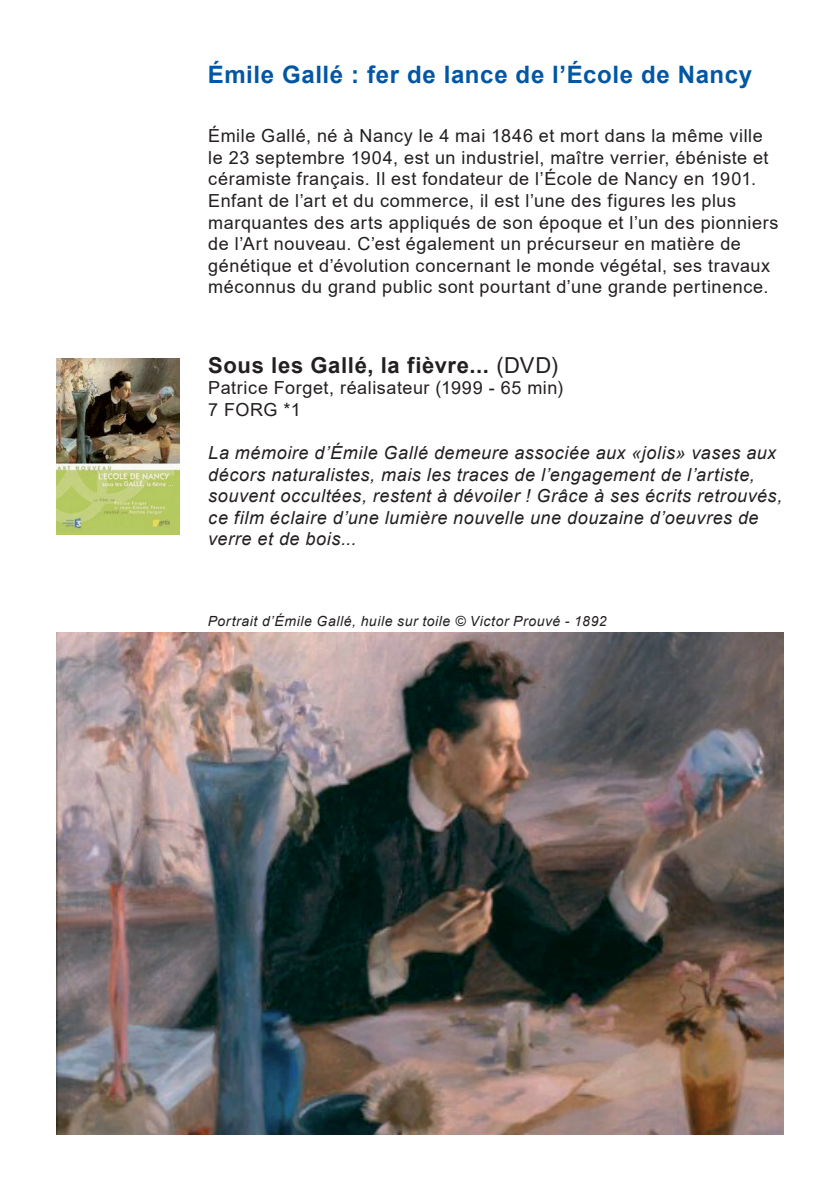
<style>
.page{position:relative;width:840px;height:1191px;background:#fff}
.page>*{position:absolute;margin:0;border:0;box-sizing:border-box;transform-origin:0 0}
.t1{font:700 24px "Arial";letter-spacing:.025em;color:#0157a5}
.t2{font:700 22px "Arial";letter-spacing:.03em;color:#231f20}
.t3{font:18px/21.6px "Arial";letter-spacing:.03em;color:#231f20}
.t4{font:italic 18px/21.6px "Arial";letter-spacing:.03em;color:#231f20}
.t5{font:italic 14px "Arial";letter-spacing:.04em;color:#231f20}
.s1{font-weight:400}
</style>
<div class="page">
<img style="left:57px;top:359px;width:122px;height:175px">
<img style="left:57px;top:633px;width:725px;height:501px">
<h1 class="t1" style="left:207px;top:57px;width:545px">Émile Gallé : fer de lance de l’École de Nancy</h1>
<p class="t3" style="left:208px;top:125px;width:571px">Émile Gallé, né à Nancy le 4 mai 1846 et mort dans la même ville le 23 septembre 1904, est un industriel, maître verrier, ébéniste et céramiste français. Il est fondateur de l’École de Nancy en 1901.<br>Enfant de l’art et du commerce, il est l’une des figures les plus marquantes des arts appliqués de son époque et l’un des pionniers de l’Art nouveau. C’est également un précurseur en matière de génétique et d’évolution concernant le monde végétal, ses travaux méconnus du grand public sont pourtant d’une grande pertinence.</p>
<p class="t2" style="left:208px;top:349px;width:351px">Sous les Gallé, la fièvre... <span class="s1">(DVD)</span></p>
<p class="t3" style="left:208px;top:377px;width:356px">Patrice Forget, réalisateur (1999 - 65 min)<br>7 FORG *1</p>
<p class="t4" style="left:208px;top:442px;width:575px">La mémoire d’Émile Gallé demeure associée aux «jolis» vases aux décors naturalistes, mais les traces de l’engagement de l’artiste, souvent occultées, restent à dévoiler ! Grâce à ses écrits retrouvés, ce film éclaire d’une lumière nouvelle une douzaine d’oeuvres de verre et de bois...</p>
<p class="t5" style="left:207px;top:612px;width:400px">Portrait d’Émile Gallé, huile sur toile © Victor Prouvé - 1892</p>
</div>
